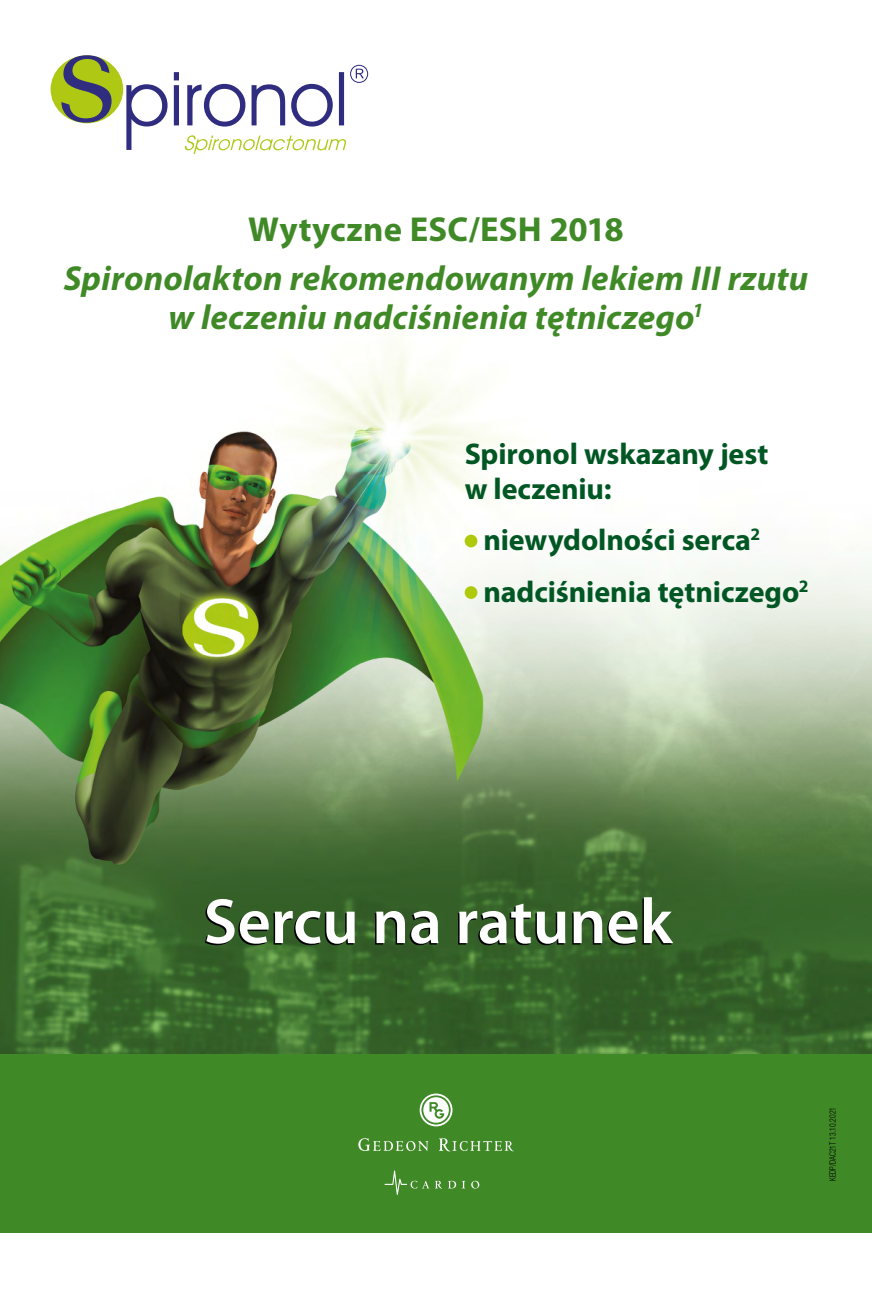
<style>
.page{position:relative;width:872px;height:1297px;background:#fff}
.page>*{position:absolute;margin:0;border:0;box-sizing:border-box;transform-origin:0 0}
.t1{font:600 64.5px "Myriad Pro";color:#fff}
.t2{font:italic 700 34.8px/38.4px "Myriad Pro";letter-spacing:.005em;color:#408927;text-align:center}
.t3{font:700 34.8px "Myriad Pro";letter-spacing:.005em;color:#408927}
.t4{font:700 30px/34.5px "Myriad Pro";letter-spacing:-.005em;color:#005723}
.t5{font:300 condensed 8.85px "Helvetica Neue LT Pro";color:#000;scale:.85 1}
</style>
<div class="page">
<img style="left:0;top:64px;width:872px;height:990px">
<div style="left:0;top:1054px;width:872px;height:179px;background:#408927"></div>
<svg style="left:439px;top:1138px;width:74px;height:13px"></svg>
<svg style="left:358px;top:1138px;width:70px;height:13px"></svg>
<svg style="left:419px;top:1093px;width:33px;height:33px"></svg>
<svg style="left:384px;top:1170px;width:45px;height:25px"></svg>
<svg style="left:435px;top:1181px;width:7px;height:7px"></svg>
<svg style="left:448px;top:1181px;width:17px;height:7px"></svg>
<svg style="left:471px;top:1181px;width:8px;height:7px"></svg>
<div style="left:51px;top:55px;width:72px;height:68px;background:#aec814;border-radius:50%"></div>
<svg style="left:61px;top:55px;width:51px;height:68px"></svg>
<svg style="left:126px;top:65px;width:242px;height:89px"></svg>
<div style="left:465px;top:535px;width:12px;height:12px;background:#afca0b;border-radius:50%"></div>
<div style="left:465px;top:586px;width:12px;height:13px;background:#afca0b;border-radius:50%"></div>
<p class="t3" style="left:248px;top:210px;width:377px">Wytyczne ESC/ESH 2018</p>
<p class="t2" style="left:64px;top:260px;width:746px">Spironolakton rekomendowanym lekiem III rzutu w leczeniu nadciśnienia tętniczego<sup>1</sup></p>
<p class="t4" style="left:465px;top:437px;width:305px">Spironol wskazany jest w leczeniu:</p>
<p class="t4" style="left:483px;top:515px;width:326px;line-height:51.4px">niewydolności serca<sup>2 </sup>nadciśnienia tętniczego<sup>2</sup></p>
<h1 class="t1" style="left:204px;top:886px;width:470px">Sercu na ratunek</h1>
<p class="t5" style="left:827px;top:1181px;width:88px;rotate:-90deg">KEDP/DAC21T 13.10.2021</p>
</div>
